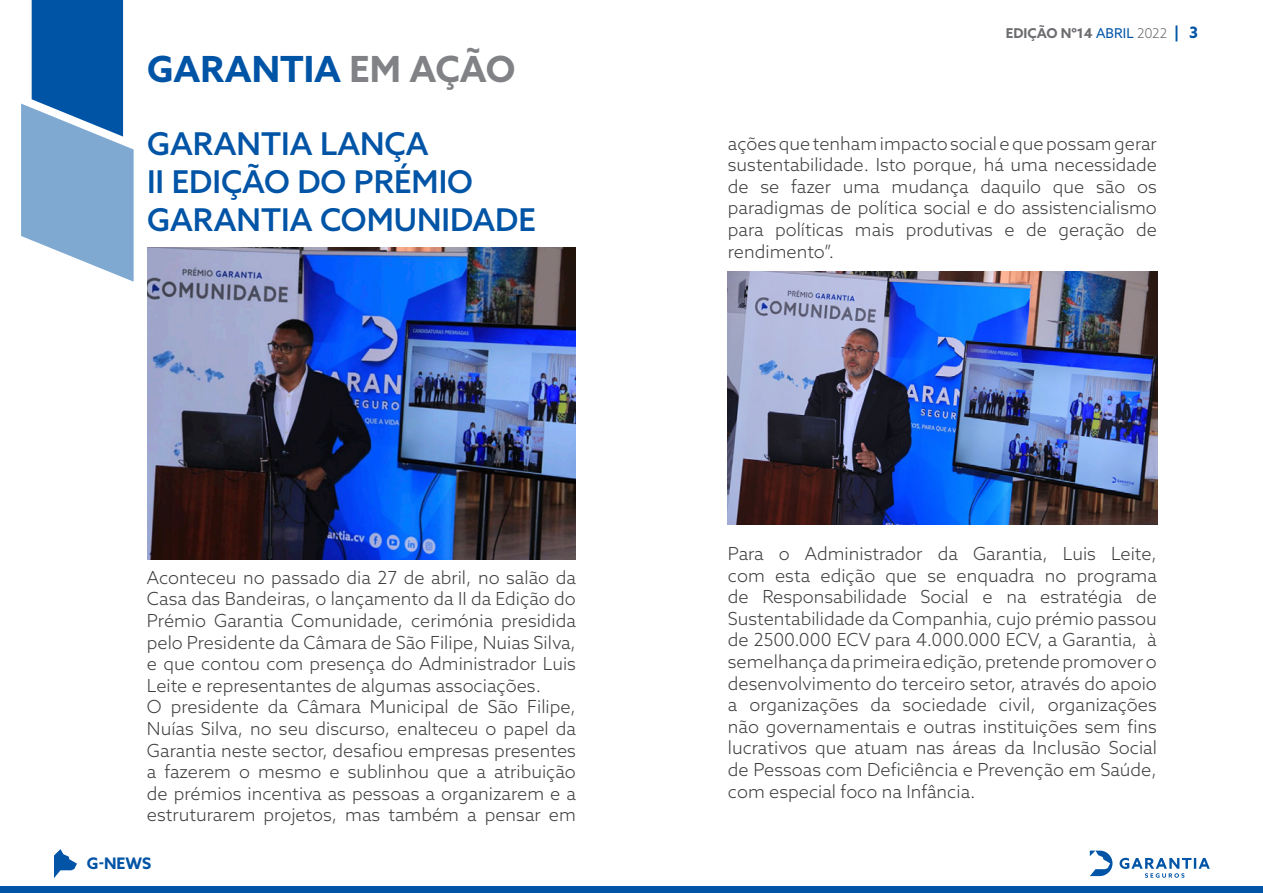
<style>
.page{position:relative;width:1263px;height:893px;background:#fff}
.page>*{position:absolute;margin:0;border:0;box-sizing:border-box;transform-origin:0 0}
.t1{font:700 36px "Azo Sans";color:#0054a6}
.t2{font:500 31.35px "Azo Sans";color:#0154a6}
.t3{font:300 18px/21.6px "Azo Sans";color:#3e3e3f;text-align:justify}
.t4{font:700 15.9px "Azo Sans";color:#0054a6}
.t5{font:700 13.5px "Azo Sans";color:#6c6d70}
.s1{color:#808285}
.s2{font-weight:400;color:#0054a6}
.s3{font-weight:300}
.s4{font-size:15.75px;color:#0054a6}
</style>
<div class="page">
<div style="left:0;top:886px;width:1263px;height:7px;background:#0154a6"></div>
<svg style="left:1090px;top:851px;width:120px;height:27px"></svg>
<svg style="left:21px;top:0;width:113px;height:282px"></svg>
<svg style="left:54px;top:849px;width:23px;height:29px"></svg>
<img style="left:727px;top:271px;width:430px;height:254px">
<img style="left:148px;top:247px;width:428px;height:312px">
<p class="t1" style="left:147px;top:45px;width:370px">GARANTIA <span class="s1">EM AÇÃO</span></p>
<p class="t2" style="left:147px;top:124px;width:283px">GARANTIA LANÇA</p>
<p class="t2" style="left:147px;top:161px;width:327px">II EDIÇÃO DO PRÉMIO</p>
<p class="t2" style="left:147px;top:199px;width:390px">GARANTIA COMUNIDADE</p>
<p class="t3" style="left:147px;top:566px;width:430px">Aconteceu no passado dia 27 de abril, no salão da Casa das Bandeiras, o lançamento da II da Edição do Prémio Garantia Comunidade, cerimónia presidida pelo Presidente da Câmara de São Filipe, Nuias Silva, e que contou com presença do Administrador Luis Leite e representantes de algumas associações.</p>
<p class="t3" style="left:147px;top:696px;width:430px">O presidente da Câmara Municipal de São Filipe, Nuías Silva, no seu discurso, enalteceu o papel da Garantia neste sector, desafiou empresas presentes a fazerem o mesmo e sublinhou que a atribuição de prémios incentiva as pessoas a organizarem e a estruturarem projetos, mas também a pensar em</p>
<p class="t4" style="left:87px;top:852px;width:66px">G-NEWS</p>
<p class="t5" style="left:1006px;top:24px;width:194px">EDIÇÃO Nº14 <span class="s2">ABRIL</span> <span class="s3">2022</span> <span class="s4">| 3</span></p>
<p class="t3" style="left:728px;top:132px;width:430px">ações que tenham impacto social e que possam gerar sustentabilidade. Isto porque, há uma necessidade de se fazer uma mudança daquilo que são os paradigmas de política social e do assistencialismo para políticas mais produtivas e de geração de rendimento”.</p>
<p class="t3" style="left:728px;top:543px;width:430px">Para o Administrador da Garantia, Luis Leite, com esta edição que se enquadra no programa de Responsabilidade Social e na estratégia de Sustentabilidade da Companhia, cujo prémio passou de 2500.000 ECV para 4.000.000 ECV, a Garantia, à semelhança da primeira edição, pretende promover o desenvolvimento do terceiro setor, através do apoio a organizações da sociedade civil, organizações não governamentais e outras instituições sem fins lucrativos que atuam nas áreas da Inclusão Social de Pessoas com Deficiência e Prevenção em Saúde, com especial foco na Infância.</p>
</div>
